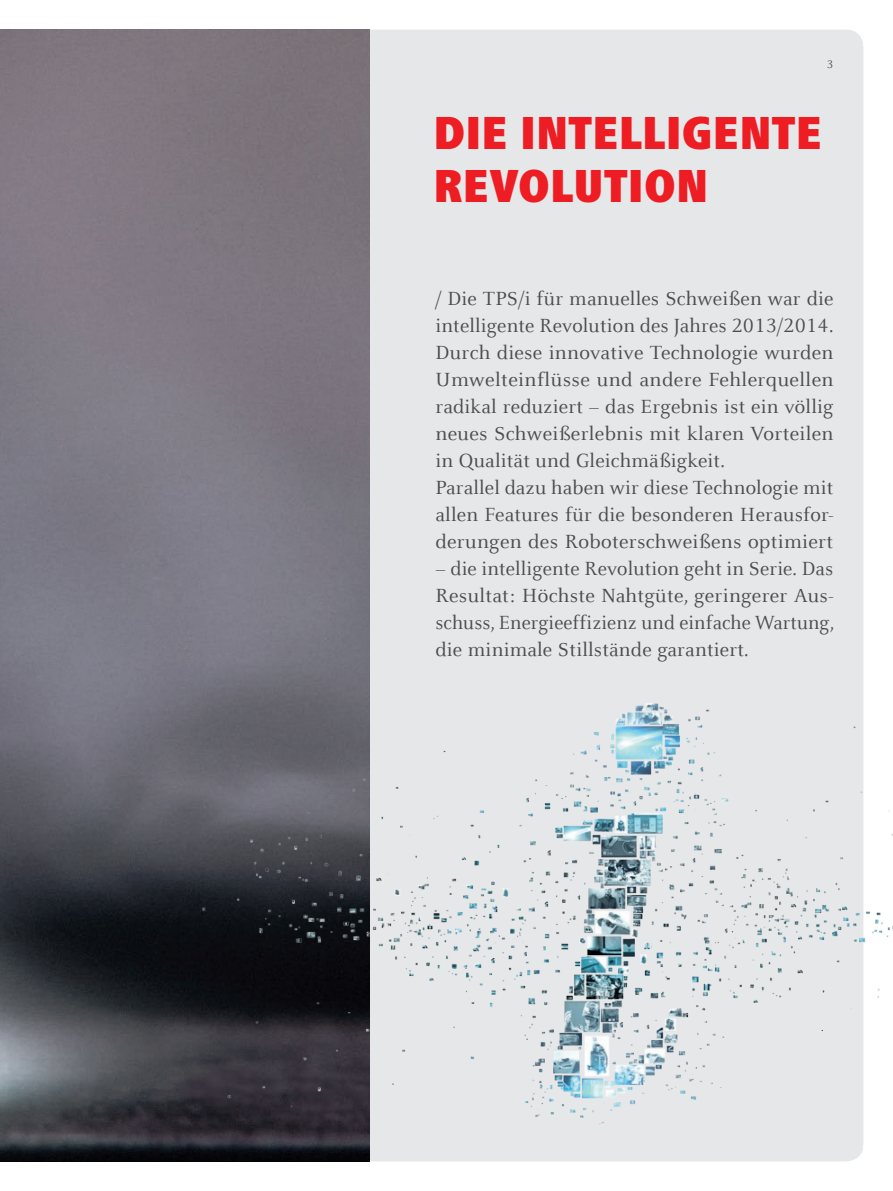
<style>
.page{position:relative;width:893px;height:1191px;background:#fff}
.page>*{position:absolute;margin:0;border:0;box-sizing:border-box;transform-origin:0 0}
.t1{font:900 condensed 48px/52.5px "Frutiger Next LTW1 G";color:#ee1d23}
.t2{font:21px/27px "Celeste Offc Pro";letter-spacing:.01em;color:#4b4c4d}
.t3{font:12px "Celeste Offc Pro";color:#4b4c4d}
</style>
<div class="page">
<div style="left:370px;top:30px;width:493px;height:604px;background:#e6e7e9"></div>
<img style="left:0;top:30px;width:370px;height:1131px">
<img style="left:177px;top:634px;width:716px;height:528px">
<p class="t3" style="left:827px;top:57px;width:8px">3</p>
<h1 class="t1" style="left:433px;top:107px;width:390px">DIE INTELLIGENTE<br>REVOLUTION</h1>
<p class="t2" style="left:435px;top:284px;width:400px">/ Die TPS/i für manuelles Schweißen war die intelligente Revolution des Jahres 2013/2014.<br>Durch diese innovative Technologie wurden Umwelteinflüsse und andere Fehlerquellen radikal reduziert – das Ergebnis ist ein völlig neues Schweißerlebnis mit klaren Vorteilen in Qualität und Gleichmäßigkeit.<br>Parallel dazu haben wir diese Technologie mit allen Features für die besonderen Herausfor&shy;derungen des Roboterschweißens optimiert</p>
<p class="t2" style="left:435px;top:554px;width:400px;text-align:justify">– die intelligente Revolution geht in Serie. Das Resultat: Höchste Nahtgüte, geringerer Aus&shy;schuss, Energieeffizienz und einfache Wartung, die minimale Stillstände garantiert.</p>
</div>
